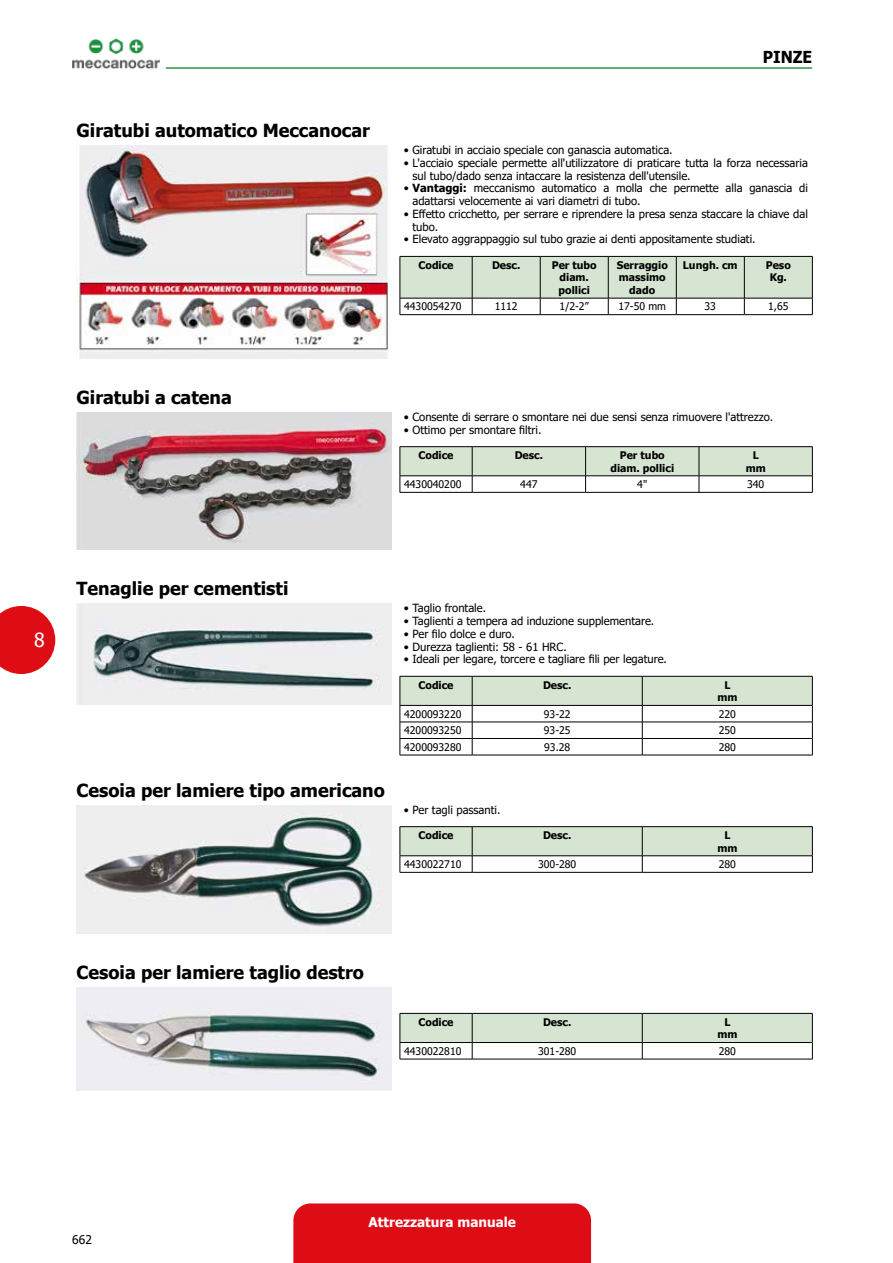
<style>
.page{position:relative;width:893px;height:1263px;background:#fff}
.page>*{position:absolute;margin:0;border:0;box-sizing:border-box;transform-origin:0 0}
.t1{font:19.5px "Tahoma";color:#fff}
.t2{font:700 18px "Tahoma";color:#000}
.t3{font:700 16.5px "Tahoma";color:#000;scale:.95 1}
.t4{font:700 13.5px "Tahoma";color:#fff}
.t5{font:12px "Tahoma";color:#000}
.t6{font:11.25px/12.8px "Tahoma";color:#000}
.t7{font:10.5px "Tahoma";color:#000}
.t8{font:700 10.5px/12.6px "Tahoma";color:#000;text-align:center}
.s1{font-weight:700}
</style>
<div class="page">
<div style="left:293px;top:1203px;width:298px;height:60px;background:#de0c15"></div>
<svg style="left:0;top:606px;width:55px;height:68px;background:#e33139"></svg>
<img style="left:72px;top:38px;width:87px;height:31px">
<hr style="left:166px;top:67px;width:646px;height:2px;background:#28974e">
<img style="left:77px;top:146px;width:313px;height:212px">
<svg style="left:400px;top:256px;width:413px;height:58px"></svg>
<hr style="left:400px;top:314px;width:72px;height:1px;background:#000">
<hr style="left:472px;top:314px;width:68px;height:1px;background:#000">
<hr style="left:540px;top:314px;width:68px;height:1px;background:#000">
<hr style="left:608px;top:314px;width:68px;height:1px;background:#000">
<hr style="left:676px;top:314px;width:68px;height:1px;background:#000">
<hr style="left:744px;top:314px;width:69px;height:1px;background:#000">
<img style="left:77px;top:412px;width:314px;height:137px">
<hr style="left:400px;top:446px;width:72px;height:1px;background:#000">
<hr style="left:472px;top:446px;width:114px;height:1px;background:#000">
<hr style="left:586px;top:446px;width:113px;height:1px;background:#000">
<hr style="left:699px;top:446px;width:114px;height:1px;background:#000">
<svg style="left:400px;top:447px;width:413px;height:45px"></svg>
<hr style="left:400px;top:492px;width:72px;height:1px;background:#000">
<hr style="left:472px;top:492px;width:114px;height:1px;background:#000">
<hr style="left:586px;top:492px;width:113px;height:1px;background:#000">
<hr style="left:699px;top:492px;width:114px;height:1px;background:#000">
<img style="left:77px;top:604px;width:314px;height:100px">
<svg style="left:400px;top:676px;width:413px;height:79px"></svg>
<hr style="left:400px;top:755px;width:72px;height:1px;background:#000">
<hr style="left:472px;top:755px;width:170px;height:1px;background:#000">
<hr style="left:642px;top:755px;width:171px;height:1px;background:#000">
<img style="left:77px;top:805px;width:314px;height:129px">
<hr style="left:400px;top:826px;width:72px;height:1px;background:#000">
<hr style="left:472px;top:826px;width:170px;height:1px;background:#000">
<hr style="left:642px;top:826px;width:171px;height:1px;background:#000">
<svg style="left:400px;top:827px;width:413px;height:45px"></svg>
<hr style="left:400px;top:872px;width:72px;height:1px;background:#000">
<hr style="left:472px;top:872px;width:170px;height:1px;background:#000">
<hr style="left:642px;top:872px;width:171px;height:1px;background:#000">
<img style="left:77px;top:988px;width:314px;height:102px">
<svg style="left:400px;top:1013px;width:413px;height:46px"></svg>
<hr style="left:400px;top:1059px;width:72px;height:1px;background:#000">
<hr style="left:472px;top:1059px;width:170px;height:1px;background:#000">
<hr style="left:642px;top:1059px;width:171px;height:1px;background:#000">
<h2 class="t2" style="left:77px;top:118px;width:295px">Giratubi automatico Meccanocar</h2>
<h2 class="t2" style="left:77px;top:385px;width:157px">Giratubi a catena</h2>
<h3 class="t3" style="left:763px;top:45px;width:53px">Pinze</h3>
<p class="t6" style="left:404px;top:144px;width:270px">• Giratubi in acciaio speciale con ganascia automatica.</p>
<p class="t6" style="left:412px;top:157px;width:397px;text-indent:-9px">• L'acciaio speciale permette all'utilizzatore di praticare tutta la forza necessaria sul tubo/dado senza intaccare la resistenza dell'utensile.</p>
<p class="t6" style="left:412px;top:183px;width:397px;text-indent:-9px">• <span class="s1">Vantaggi:</span> meccanismo automatico a molla che permette alla ganascia di adattarsi velocemente ai vari diametri di tubo.</p>
<p class="t6" style="left:412px;top:208px;width:397px;text-indent:-9px">• Effetto cricchetto, per serrare e riprendere la presa senza staccare la chiave dal tubo.</p>
<p class="t6" style="left:404px;top:234px;width:353px">• Elevato aggrappaggio sul tubo grazie ai denti appositamente studiati.</p>
<p class="t8" style="left:418px;top:259px;width:37px">Codice</p>
<p class="t8" style="left:492px;top:259px;width:30px">Desc.</p>
<p class="t8" style="left:552px;top:259px;width:46px">Per tubo diam. pollici</p>
<p class="t8" style="left:617px;top:259px;width:53px">Serraggio massimo dado</p>
<p class="t8" style="left:683px;top:259px;width:56px">Lungh. cm</p>
<p class="t8" style="left:766px;top:259px;width:27px">Peso<br>Kg.</p>
<p class="t7" style="left:404px;top:300px;width:59px">4430054270</p>
<p class="t7" style="left:495px;top:300px;width:24px">1112</p>
<p class="t7" style="left:560px;top:300px;width:31px">1/2-2”</p>
<p class="t7" style="left:618px;top:300px;width:49px">17-50 mm</p>
<p class="t7" style="left:705px;top:300px;width:13px">33</p>
<p class="t7" style="left:768px;top:300px;width:22px">1,65</p>
<p class="t6" style="left:404px;top:411px;width:371px">• Consente di serrare o smontare nei due sensi senza rimuovere l'attrezzo.</p>
<p class="t6" style="left:404px;top:424px;width:139px">• Ottimo per smontare filtri.</p>
<p class="t8" style="left:418px;top:449px;width:37px">Codice</p>
<p class="t8" style="left:515px;top:449px;width:30px">Desc.</p>
<p class="t8" style="left:610px;top:449px;width:65px">Per tubo diam. pollici</p>
<p class="t8" style="left:746px;top:449px;width:22px">L mm</p>
<p class="t7" style="left:404px;top:477px;width:59px">4430040200</p>
<p class="t7" style="left:520px;top:477px;width:19px">447</p>
<p class="t7" style="left:637px;top:477px;width:11px">4"</p>
<p class="t7" style="left:747px;top:477px;width:19px">340</p>
<h1 class="t1" style="left:34px;top:627px;width:12px">8</h1>
<h2 class="t2" style="left:77px;top:576px;width:213px">Tenaglie per cementisti</h2>
<h2 class="t2" style="left:77px;top:777px;width:310px">Cesoia per lamiere tipo americano</h2>
<p class="t6" style="left:404px;top:602px;width:84px">• Taglio frontale.</p>
<p class="t6" style="left:404px;top:615px;width:252px">• Taglienti a tempera ad induzione supplementare.</p>
<p class="t6" style="left:404px;top:628px;width:113px">• Per filo dolce e duro.</p>
<p class="t6" style="left:404px;top:641px;width:164px">• Durezza taglienti: 58 - 61 HRC.</p>
<p class="t6" style="left:404px;top:653px;width:265px">• Ideali per legare, torcere e tagliare fili per legature.</p>
<p class="t8" style="left:418px;top:679px;width:37px">Codice</p>
<p class="t8" style="left:543px;top:679px;width:30px">Desc.</p>
<p class="t8" style="left:717px;top:679px;width:22px">L mm</p>
<p class="t7" style="left:404px;top:707px;width:59px">4200093220</p>
<p class="t7" style="left:544px;top:707px;width:28px">93-22</p>
<p class="t7" style="left:719px;top:707px;width:19px">220</p>
<p class="t7" style="left:404px;top:723px;width:59px">4200093250</p>
<p class="t7" style="left:544px;top:723px;width:28px">93-25</p>
<p class="t7" style="left:719px;top:723px;width:19px">250</p>
<p class="t7" style="left:404px;top:740px;width:59px">4200093280</p>
<p class="t7" style="left:544px;top:740px;width:28px">93.28</p>
<p class="t7" style="left:719px;top:740px;width:19px">280</p>
<p class="t6" style="left:404px;top:804px;width:98px">• Per tagli passanti.</p>
<p class="t8" style="left:418px;top:829px;width:37px">Codice</p>
<p class="t8" style="left:543px;top:829px;width:30px">Desc.</p>
<p class="t8" style="left:717px;top:829px;width:22px">L mm</p>
<p class="t7" style="left:404px;top:857px;width:59px">4430022710</p>
<p class="t7" style="left:538px;top:857px;width:40px">300-280</p>
<p class="t7" style="left:719px;top:857px;width:19px">280</p>
<h2 class="t2" style="left:77px;top:960px;width:289px">Cesoia per lamiere taglio destro</h2>
<p class="t8" style="left:418px;top:1016px;width:37px">Codice</p>
<p class="t8" style="left:543px;top:1016px;width:30px">Desc.</p>
<p class="t8" style="left:717px;top:1016px;width:22px">L mm</p>
<p class="t7" style="left:404px;top:1044px;width:59px">4430022810</p>
<p class="t7" style="left:538px;top:1044px;width:40px">301-280</p>
<p class="t7" style="left:719px;top:1044px;width:19px">280</p>
<p class="t5" style="left:72px;top:1231px;width:21px">662</p>
<p class="t4" style="left:369px;top:1212px;width:149px">Attrezzatura manuale</p>
</div>
